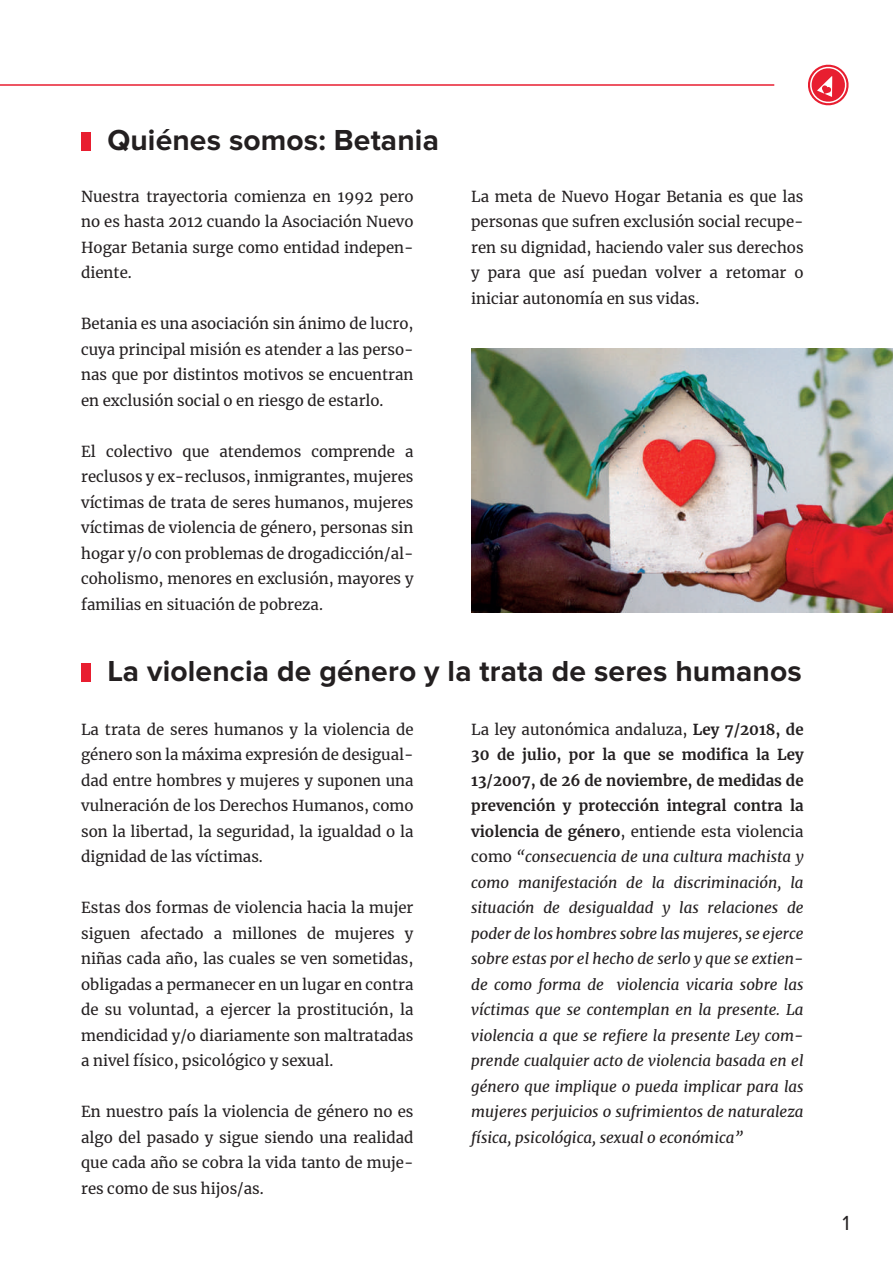
<style>
.page{position:relative;width:893px;height:1263px;background:#fff}
.page>*{position:absolute;margin:0;border:0;box-sizing:border-box;transform-origin:0 0}
.t1{font:700 30px "Proxima Nova";letter-spacing:.005em;color:#231f20}
.t2{font:21px "Proxima Nova";color:#231f20}
.t3{font:15px/25.5px "Merriweather";color:#231f20;text-align:justify}
.t4{font:italic 15px/25.5px "Merriweather";color:#231f20;text-align:justify}
.s1{font-style:normal}
.s2{font-weight:700;font-style:normal}
</style>
<div class="page">
<div style="left:81px;top:132px;width:9px;height:19px;background:#e81e30"></div>
<div style="left:81px;top:663px;width:9px;height:19px;background:#e81e30"></div>
<img style="left:471px;top:349px;width:422px;height:263px">
<hr style="left:0;top:84px;width:774px;height:2px;background:#e81e30">
<svg style="left:808px;top:64px;width:41px;height:42px"></svg>
<h1 class="t1" style="left:107px;top:123px;width:333px">Quiénes somos: Betania</h1>
<p class="t3" style="left:81px;top:183px;width:334px">Nuestra trayectoria comienza en 1992 pero no es hasta 2012 cuando la Asociación Nuevo Hogar Betania surge como entidad indepen&shy;diente.</p>
<p class="t3" style="left:81px;top:310px;width:334px">Betania es una asociación sin ánimo de lucro, cuya principal misión es atender a las perso&shy;nas que por distintos motivos se encuentran en exclusión social o en riesgo de estarlo.</p>
<p class="t3" style="left:81px;top:438px;width:334px">El colectivo que atendemos comprende a reclusos y ex-reclusos, inmigrantes, mujeres víctimas de trata de seres humanos, mujeres víctimas de violencia de género, personas sin hogar y/o con problemas de drogadicción/al&shy;coholismo, menores en exclusión, mayores y familias en situación de pobreza.</p>
<p class="t3" style="left:471px;top:183px;width:334px">La meta de Nuevo Hogar Betania es que las personas que sufren exclusión social recupe&shy;ren su dignidad, haciendo valer sus derechos y para que así puedan volver a retomar o iniciar autonomía en sus vidas.</p>
<h1 class="t1" style="left:107px;top:653px;width:696px">La violencia de género y la trata de seres humanos</h1>
<p class="t3" style="left:81px;top:716px;width:334px">La trata de seres humanos y la violencia de género son la máxima expresión de desigual&shy;dad entre hombres y mujeres y suponen una vulneración de los Derechos Humanos, como son la libertad, la seguridad, la igualdad o la dignidad de las víctimas.</p>
<p class="t3" style="left:81px;top:894px;width:334px">Estas dos formas de violencia hacia la mujer siguen afectado a millones de mujeres y niñas cada año, las cuales se ven sometidas, obligadas a permanecer en un lugar en contra de su voluntad, a ejercer la prostitución, la mendicidad y/o diariamente son maltratadas a nivel físico, psicológico y sexual.</p>
<p class="t3" style="left:81px;top:1098px;width:334px">En nuestro país la violencia de género no es algo del pasado y sigue siendo una realidad que cada año se cobra la vida tanto de muje&shy;res como de sus hijos/as.</p>
<p class="t4" style="left:471px;top:716px;width:334px"><span class="s1">La ley autonómica andaluza,</span> <span class="s2">Ley 7/2018, de 30 de julio, por la que se modifica la Ley 13/2007, de 26 de noviembre, de medidas de prevención y protección integral contra la violencia de género</span><span class="s1">, entiende esta violencia como</span> “consecuencia de una cultura machista y como manifestación de la discriminación, la situación de desigualdad y las relaciones de poder de los hombres sobre las mujeres, se ejerce sobre estas por el hecho de serlo y que se extien&shy;de como forma de violencia vicaria sobre las víctimas que se contemplan en la presente. La violencia a que se refiere la presente Ley com&shy;prende cualquier acto de violencia basada en el género que implique o pueda implicar para las mujeres perjuicios o sufrimientos de naturaleza física, psicológica, sexual o económica”</p>
<h2 class="t2" style="left:842px;top:1210px;width:9px">1</h2>
</div>
